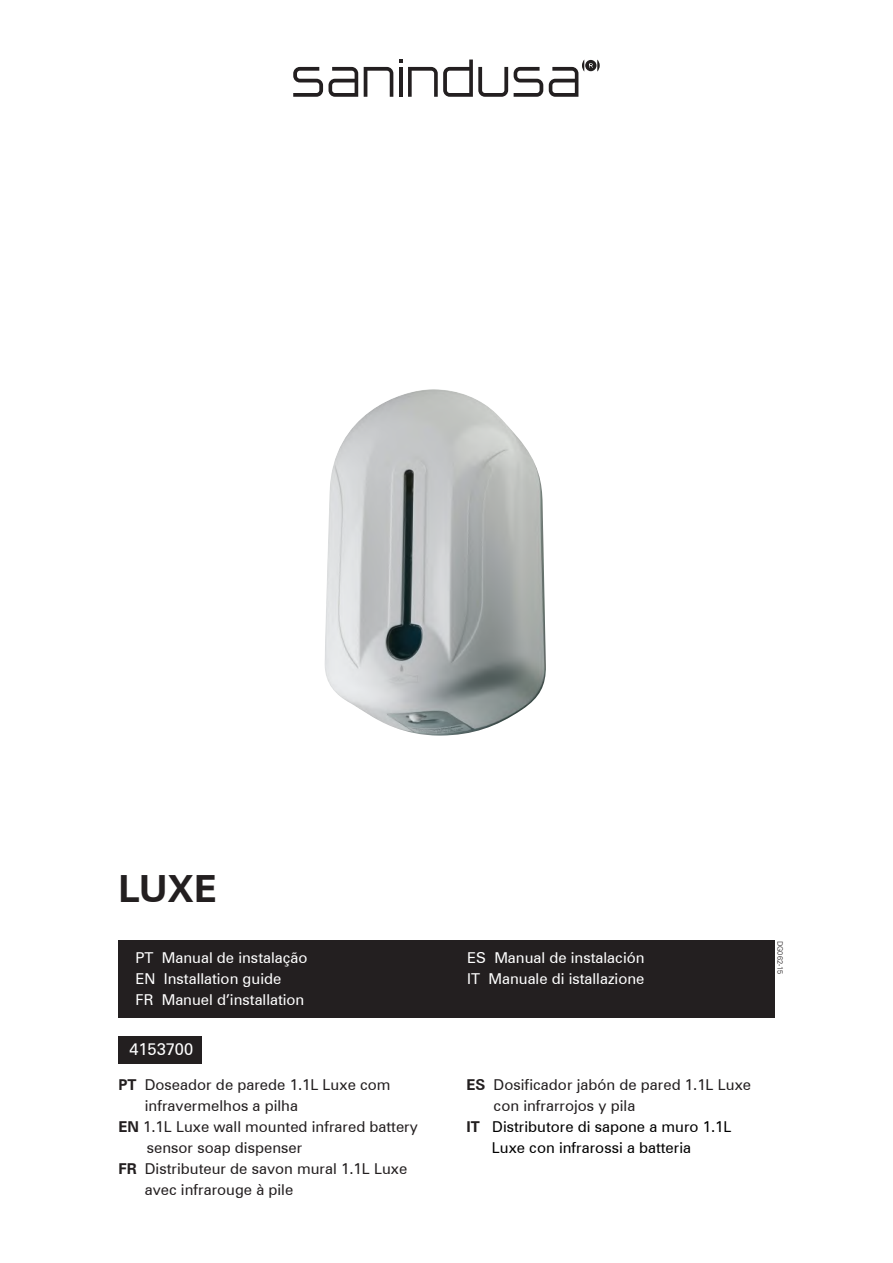
<style>
.page{position:relative;width:893px;height:1263px;background:#fff}
.page>*{position:absolute;margin:0;border:0;box-sizing:border-box;transform-origin:0 0}
.t1{font:700 37.5px "Zurich BT";color:#231f20}
.t2{font:16.5px "Zurich BT";color:#fff}
.t3{font:15px "Zurich BT";color:#231f20}
.t4{font:15px/21px "Zurich BT";color:#fff}
.t5{font:15px "Zurich BT";color:#000}
.t6{font:300 7.5px "Zurich BT";color:#231f20}
.s1{font-weight:700}
.s2{font-weight:700;color:#231f20}
</style>
<div class="page">
<svg style="left:293px;top:67px;width:65px;height:30px"></svg>
<svg style="left:364px;top:67px;width:29px;height:30px"></svg>
<svg style="left:399px;top:60px;width:109px;height:37px"></svg>
<svg style="left:514px;top:67px;width:29px;height:30px"></svg>
<svg style="left:549px;top:60px;width:51px;height:37px"></svg>
<div style="left:118px;top:1036px;width:84px;height:27px;background:#231f20"></div>
<div style="left:118px;top:941px;width:656px;height:77px;background:#231f20"></div>
<img style="left:325px;top:389px;width:221px;height:347px">
<h1 class="t1" style="left:118px;top:861px;width:100px">LUXE</h1>
<p class="t4" style="left:135px;top:947px;width:174px">PT Manual de instalação<br>EN Installation guide<br>FR Manuel d’installation</p>
<p class="t2" style="left:129px;top:1038px;width:65px">4153700</p>
<p class="t3" style="left:118px;top:1074px;width:274px"><span class="s1">PT</span> Doseador de parede 1.1L Luxe com</p>
<p class="t3" style="left:145px;top:1095px;width:155px">infravermelhos a pilha</p>
<p class="t3" style="left:118px;top:1116px;width:301px"><span class="s1">EN</span> 1.1L Luxe wall mounted infrared battery</p>
<p class="t3" style="left:147px;top:1137px;width:157px">sensor soap dispenser</p>
<p class="t3" style="left:118px;top:1158px;width:290px"><span class="s1">FR</span> Distributeur de savon mural 1.1L Luxe</p>
<p class="t3" style="left:145px;top:1179px;width:150px">avec infrarouge à pile</p>
<p class="t4" style="left:467px;top:946px;width:179px">ES Manual de instalación<br>IT Manuale di istallazione</p>
<p class="t6" style="left:785px;top:941px;width:35px;rotate:90deg">DG062-15</p>
<p class="t3" style="left:466px;top:1074px;width:286px"><span class="s1">ES</span> Dosificador jabón de pared 1.1L Luxe</p>
<p class="t3" style="left:494px;top:1095px;width:143px">con infrarrojos y pila</p>
<p class="t5" style="left:466px;top:1116px;width:267px"><span class="s2">IT</span> Distributore di sapone a muro 1.1L</p>
<p class="t5" style="left:492px;top:1137px;width:201px">Luxe con infrarossi a batteria</p>
</div>
